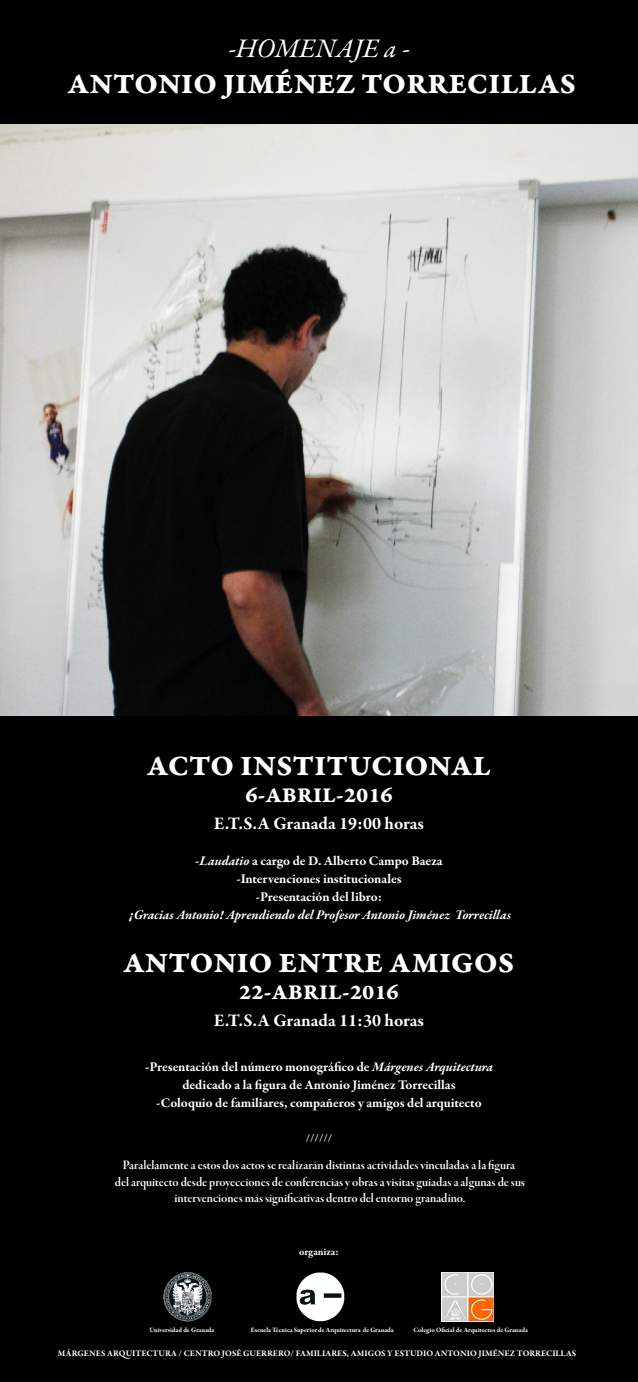
<style>
.page{position:relative;width:638px;height:1382px;background:#000}
.page>*{position:absolute;margin:0;border:0;box-sizing:border-box;transform-origin:0 0}
.t1{font:30px "Garamond Premr Pro Bd Capt";letter-spacing:.01em;color:#fff}
.t2{font:italic 27px "Garamond Premr Pro";letter-spacing:.005em;color:#fff}
.t3{font:22.5px "Garamond Premr Pro Bd Capt";letter-spacing:.01em;color:#fff}
.t4{font:700 18px "Garamond Premr Pro";color:#fff}
.t5{font:700 13.5px "Garamond Premr Pro";letter-spacing:-.005em;color:#fff}
.t6{font:13.5px "Garamond Premr Pro Smbd Disp";color:#fff}
.t7{font:italic 700 13.5px "Garamond Premr Pro";letter-spacing:-.005em;color:#fff}
.t8{font:700 10.5px "Garamond Premr Pro";color:#fff}
.t9{font:700 8.62px "Garamond Premr Pro";letter-spacing:.005em;color:#fff}
.t10{font:700 6.75px "Garamond Premr Pro";letter-spacing:-.005em;color:#fff}
.s1{font-style:italic}
</style>
<div class="page">
<img style="left:296px;top:1272px;width:49px;height:50px">
<img style="left:0;top:125px;width:638px;height:590px">
<img style="left:163px;top:1272px;width:49px;height:50px">
<img style="left:441px;top:1273px;width:52px;height:49px">
<p class="t2" style="left:228px;top:32px;width:183px">-HOMENAJE a -</p>
<p class="t1" style="left:68px;top:66px;width:510px">ANTONIO JIMÉNEZ TORRECILLAS</p>
<p class="t1" style="left:147px;top:747px;width:345px">ACTO INSTITUCIONAL</p>
<p class="t3" style="left:245px;top:781px;width:149px">6-ABRIL-2016</p>
<p class="t4" style="left:214px;top:812px;width:212px">E.T.S.A Granada 19:00 horas</p>
<p class="t5" style="left:195px;top:852px;width:249px">-<span class="s1">Laudatio</span> a cargo de D. Alberto Campo Baeza</p>
<p class="t5" style="left:236px;top:870px;width:167px">-Intervenciones institucionales</p>
<p class="t5" style="left:256px;top:888px;width:128px">-Presentación del libro:</p>
<p class="t7" style="left:129px;top:906px;width:383px">¡Gracias Antonio! Aprendiendo del Profesor Antonio Jiménez Torrecillas</p>
<p class="t1" style="left:123px;top:945px;width:393px">ANTONIO ENTRE AMIGOS</p>
<p class="t3" style="left:239px;top:978px;width:161px">22-ABRIL-2016</p>
<p class="t4" style="left:214px;top:1009px;width:212px">E.T.S.A Granada 11:30 horas</p>
<p class="t5" style="left:145px;top:1058px;width:349px">-Presentación del número monográfico de <span class="s1">Márgenes Arquitectura</span></p>
<p class="t5" style="left:182px;top:1076px;width:275px">dedicado a la figura de Antonio Jiménez Torrecillas</p>
<p class="t5" style="left:156px;top:1094px;width:327px">-Coloquio de familiares, compañeros y amigos del arquitecto</p>
<p class="t8" style="left:306px;top:1131px;width:28px">//////</p>
<p class="t6" style="left:123px;top:1158px;width:394px">Paralelamente a estos dos actos se realizarán distintas actividades vinculadas a la figura</p>
<p class="t6" style="left:115px;top:1174px;width:412px">del arquitecto desde proyecciones de conferencias y obras a visitas guiadas a algunas de sus</p>
<p class="t6" style="left:175px;top:1190px;width:292px">intervenciones más significativas dentro del entorno granadino.</p>
<p class="t8" style="left:299px;top:1246px;width:41px">organiza:</p>
<p class="t10" style="left:149px;top:1326px;width:67px">Universidad de Granada</p>
<p class="t10" style="left:251px;top:1326px;width:144px">Escuela Técnica Superior de Arquitectura de Granada</p>
<p class="t10" style="left:413px;top:1326px;width:116px">Colegio Oficial de Arquitectos de Granada</p>
<p class="t9" style="left:58px;top:1348px;width:520px">MÁRGENES ARQUITECTURA / CENTRO JOSÉ GUERRERO/ FAMILIARES, AMIGOS Y ESTUDIO ANTONIO JIMÉNEZ TORRECILLAS</p>
</div>
